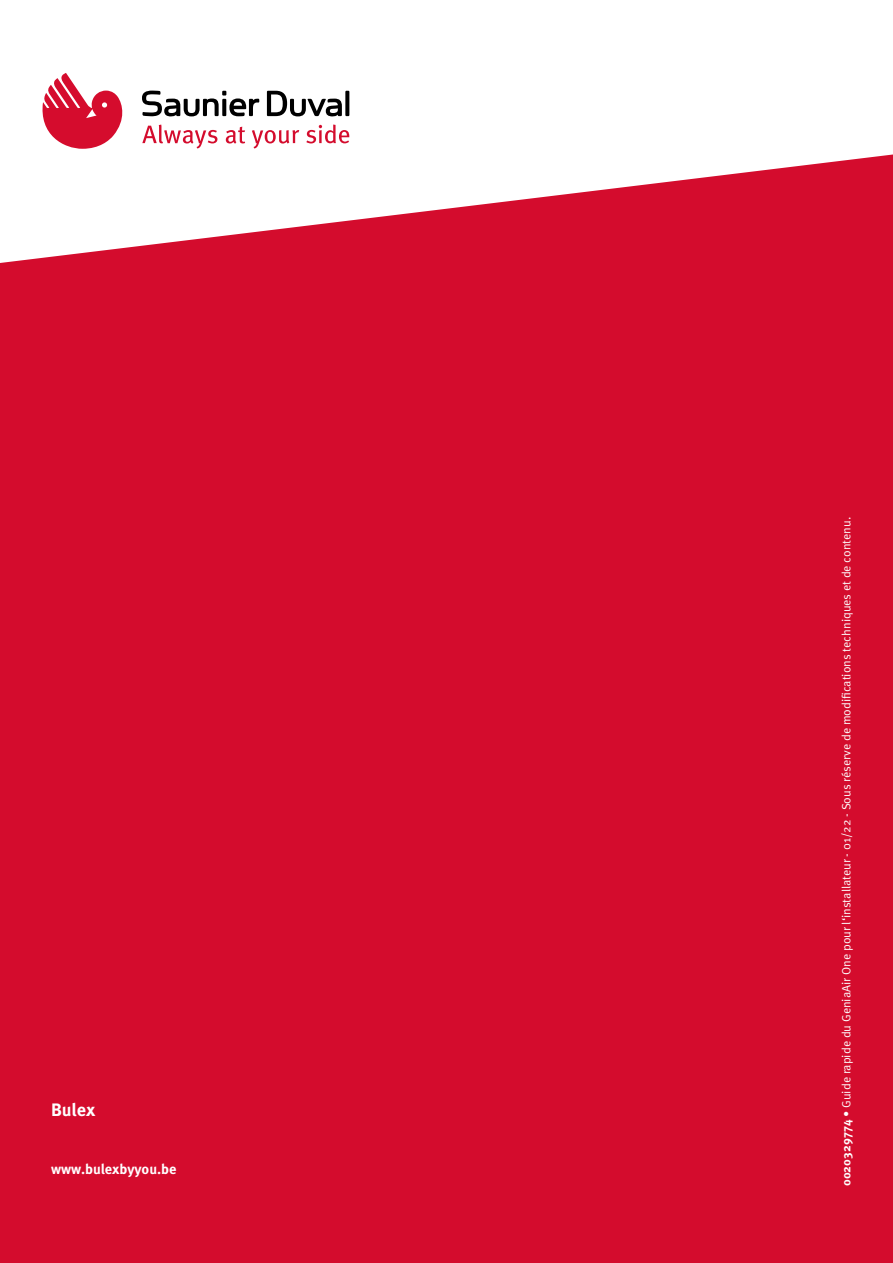
<style>
.page{position:relative;width:893px;height:1263px;background:#fff}
.page>*{position:absolute;margin:0;border:0;box-sizing:border-box;transform-origin:0 0}
.t1{font:700 18px "Meta Pro";letter-spacing:-.005em;color:#fff}
.t2{font:700 14.25px "Meta Pro";color:#fff}
.t3{font:12px "Meta Pro Norm";color:#fff}
.s1{font-family:"Meta Pro";font-weight:700}
</style>
<div class="page">
<svg style="left:142px;top:125px;width:75px;height:23px"></svg>
<svg style="left:226px;top:127px;width:19px;height:17px"></svg>
<svg style="left:252px;top:130px;width:47px;height:18px"></svg>
<svg style="left:306px;top:125px;width:43px;height:18px"></svg>
<svg style="left:345px;top:91px;width:4px;height:25px"></svg>
<svg style="left:142px;top:90px;width:117px;height:27px"></svg>
<svg style="left:267px;top:91px;width:75px;height:25px"></svg>
<svg style="left:43px;top:73px;width:80px;height:76px"></svg>
<div style="left:0;top:154px;width:893px;height:1109px;background:#d40c2d"></div>
<h1 class="t1" style="left:51px;top:1096px;width:46px">Bulex</h1>
<p class="t2" style="left:51px;top:1157px;width:127px">www.bulexbyyou.be</p>
<p class="t3" style="left:837px;top:1186px;width:671px;rotate:-90deg"><span class="s1">0020329774</span> • Guide rapide du GeniaAir One pour l‘installateur - 01/22 - Sous réserve de modifications techniques et de contenu.</p>
</div>
